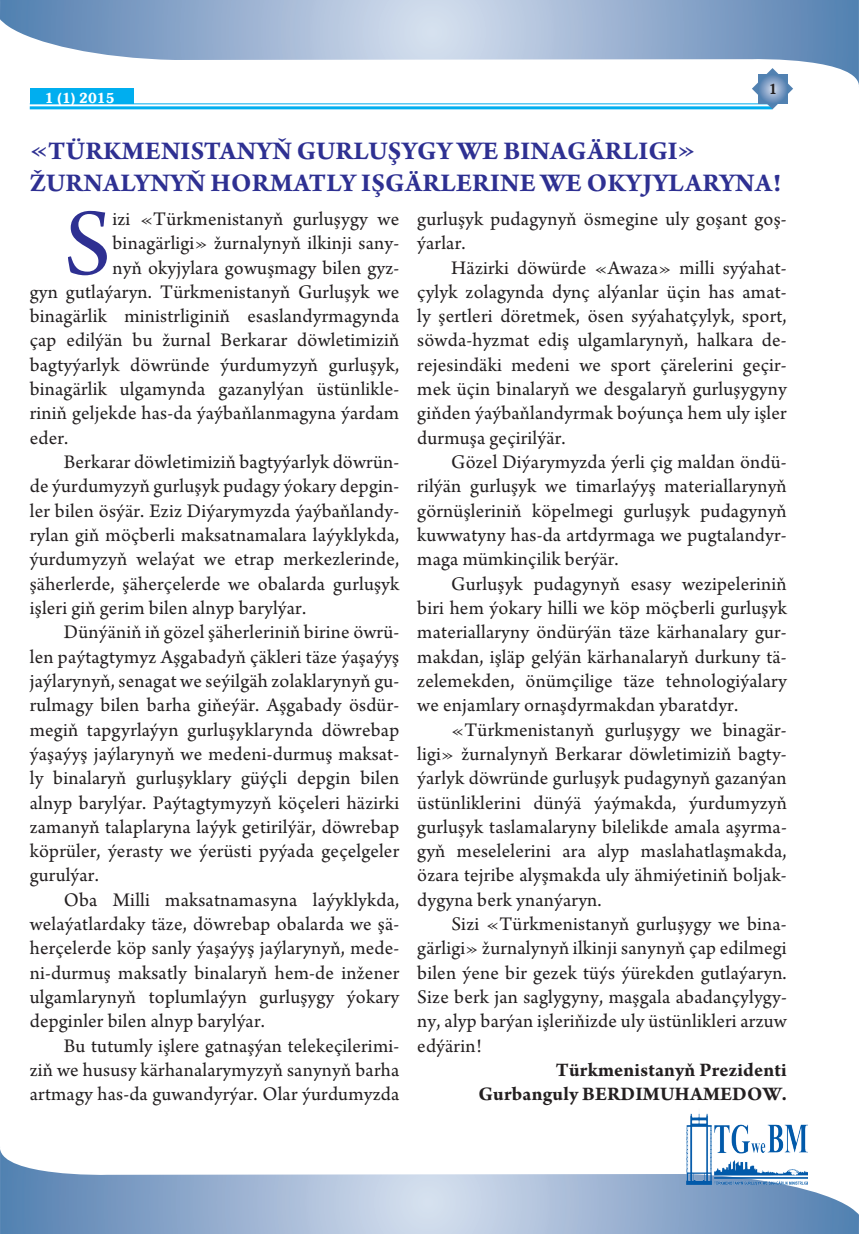
<style>
.page{position:relative;width:859px;height:1234px;background:#fff}
.page>*{position:absolute;margin:0;border:0;box-sizing:border-box;transform-origin:0 0}
.t1{font:98.85px "Arno Pro";color:#2e3092}
.t2{font:700 27px/32.4px "Arno Pro";letter-spacing:.01em;color:#2e3092}
.t3{font:20.25px/24.3px "Arno Pro";letter-spacing:.01em;color:#231f20;text-align:justify}
.t4{font:700 20.25px/24.3px "Arno Pro";letter-spacing:.01em;color:#231f20;text-align:right}
.t5{font:600 15px "ART Souvenir Itc TEE";color:#fff;scale:.95 1}
.t6{font:600 15px "ART Souvenir Itc TEE";color:#231f20;scale:.85 1}
</style>
<div class="page">
<svg style="left:0;top:0;width:859px;height:85px"></svg>
<hr style="left:30px;top:103px;width:742px;height:1px;background:#00aeef">
<hr style="left:30px;top:106px;width:742px;height:3px;background:#00aeef">
<svg style="left:752px;top:68px;width:41px;height:41px"></svg>
<div style="left:30px;top:88px;width:104px;height:16px;background:#00aeef"></div>
<svg style="left:0;top:1145px;width:859px;height:88px"></svg>
<img style="left:687px;top:1113px;width:121px;height:72px">
<p class="t5" style="left:45px;top:89px;width:75px">1 (1) 2015</p>
<p class="t6" style="left:769px;top:80px;width:11px">1</p>
<h2 class="t2" style="left:30px;top:136px;width:753px">«TÜRKMENISTANYŇ GURLUŞYGY WE BINAGÄRLIGI»<br>ŽURNALYNYŇ HORMATLY IŞGÄRLERINE WE OKYJYLARYNA!</h2>
<h1 class="t1" style="left:64px;top:187px;width:49px">S</h1>
<p class="t3" style="left:113px;top:208px;width:288px">izi «Türkmenistanyň gurluşygy we</p>
<p class="t3" style="left:113px;top:232px;width:288px">binagärligi» žurnalynyň ilkinji sany-</p>
<p class="t3" style="left:113px;top:256px;width:288px">nyň okyjylara gowuşmagy bilen gyz-</p>
<p class="t3" style="left:30px;top:280px;width:371px">gyn gutlaýaryn. Türkmenistanyň Gurluşyk we</p>
<p class="t3" style="left:30px;top:305px;width:371px">binagärlik ministrliginiň esaslandyrmagynda</p>
<p class="t3" style="left:30px;top:329px;width:371px">çap edilýän bu žurnal Berkarar döwletimiziň</p>
<p class="t3" style="left:30px;top:353px;width:371px">bagtyýarlyk döwründe ýurdumyzyň gurluşyk,</p>
<p class="t3" style="left:30px;top:378px;width:371px">binagärlik ulgamynda gazanylýan üstünlikle-</p>
<p class="t3" style="left:30px;top:402px;width:371px">riniň geljekde has-da ýaýbaňlanmagyna ýardam</p>
<p class="t3" style="left:30px;top:426px;width:40px">eder.</p>
<p class="t3" style="left:64px;top:451px;width:337px">Berkarar döwletimiziň bagtyýarlyk döwrün-</p>
<p class="t3" style="left:30px;top:475px;width:371px">de ýurdumyzyň gurluşyk pudagy ýokary depgin-</p>
<p class="t3" style="left:30px;top:499px;width:371px">ler bilen ösýär. Eziz Diýarymyzda ýaýbaňlandy-</p>
<p class="t3" style="left:30px;top:523px;width:371px">rylan giň möçberli maksatnamalara laýyklykda,</p>
<p class="t3" style="left:30px;top:548px;width:371px">ýurdumyzyň welaýat we etrap merkezlerinde,</p>
<p class="t3" style="left:30px;top:572px;width:371px">şäherlerde, şäherçelerde we obalarda gurluşyk</p>
<p class="t3" style="left:30px;top:596px;width:278px">işleri giň gerim bilen alnyp barylýar.</p>
<p class="t3" style="left:64px;top:621px;width:337px">Dünýäniň iň gözel şäherleriniň birine öwrü-</p>
<p class="t3" style="left:30px;top:645px;width:371px">len paýtagtymyz Aşgabadyň çäkleri täze ýaşaýyş</p>
<p class="t3" style="left:30px;top:669px;width:371px">jaýlarynyň, senagat we seýilgäh zolaklarynyň gu-</p>
<p class="t3" style="left:30px;top:694px;width:371px">rulmagy bilen barha giňeýär. Aşgabady ösdür-</p>
<p class="t3" style="left:30px;top:718px;width:371px">megiň tapgyrlaýyn gurluşyklarynda döwrebap</p>
<p class="t3" style="left:30px;top:742px;width:371px">ýaşaýyş jaýlarynyň we medeni-durmuş maksat-</p>
<p class="t3" style="left:30px;top:766px;width:371px">ly binalaryň gurluşyklary güýçli depgin bilen</p>
<p class="t3" style="left:30px;top:791px;width:371px">alnyp barylýar. Paýtagtymyzyň köçeleri häzirki</p>
<p class="t3" style="left:30px;top:815px;width:371px">zamanyň talaplaryna laýyk getirilýär, döwrebap</p>
<p class="t3" style="left:30px;top:839px;width:371px">köprüler, ýerasty we ýerüsti pyýada geçelgeler</p>
<p class="t3" style="left:30px;top:864px;width:71px">gurulýar.</p>
<p class="t3" style="left:64px;top:888px;width:337px">Oba Milli maksatnamasyna laýyklykda,</p>
<p class="t3" style="left:30px;top:912px;width:371px">welaýatlardaky täze, döwrebap obalarda we şä-</p>
<p class="t3" style="left:30px;top:937px;width:371px">herçelerde köp sanly ýaşaýyş jaýlarynyň, mede-</p>
<p class="t3" style="left:30px;top:961px;width:371px">ni-durmuş maksatly binalaryň hem-de inžener</p>
<p class="t3" style="left:30px;top:985px;width:371px">ulgamlarynyň toplumlaýyn gurluşygy ýokary</p>
<p class="t3" style="left:30px;top:1009px;width:237px">depginler bilen alnyp barylýar.</p>
<p class="t3" style="left:64px;top:1034px;width:337px">Bu tutumly işlere gatnaşýan telekeçilerimi-</p>
<p class="t3" style="left:30px;top:1058px;width:371px">ziň we hususy kärhanalarymyzyň sanynyň barha</p>
<p class="t3" style="left:30px;top:1082px;width:371px">artmagy has-da guwandyrýar. Olar ýurdumyzda</p>
<p class="t3" style="left:417px;top:208px;width:371px">gurluşyk pudagynyň ösmegine uly goşant goş&shy;ýarlar.</p>
<p class="t3" style="left:417px;top:256px;width:371px;text-indent:34px">Häzirki döwürde «Awaza» milli syýahat&shy;çylyk zolagynda dynç alýanlar üçin has amat&shy;ly şertleri döretmek, ösen syýahatçylyk, sport, söwda-hyzmat ediş ulgamlarynyň, halkara de&shy;rejesindäki medeni we sport çärelerini geçir&shy;mek üçin binalaryň we desgalaryň gurluşygyny giňden ýaýbaňlandyrmak boýunça hem uly işler durmuşa geçirilýär.</p>
<p class="t3" style="left:417px;top:451px;width:371px;text-indent:34px">Gözel Diýarymyzda ýerli çig maldan öndü&shy;rilýän gurluşyk we timarlaýyş materiallarynyň görnüşleriniň köpelmegi gurluşyk pudagynyň kuwwatyny has-da artdyrmaga we pugtalandyr&shy;maga mümkinçilik berýär.</p>
<p class="t3" style="left:417px;top:572px;width:371px;text-indent:34px">Gurluşyk pudagynyň esasy wezipeleriniň biri hem ýokary hilli we köp möçberli gurluşyk materiallaryny öndürýän täze kärhanalary gur&shy;makdan, işläp gelýän kärhanalaryň durkuny tä&shy;zelemekden, önümçilige täze tehnologiýalary we enjamlary ornaşdyrmakdan ybaratdyr.</p>
<p class="t3" style="left:417px;top:718px;width:371px;text-indent:34px">«Türkmenistanyň gurluşygy we binagär&shy;ligi» žurnalynyň Berkarar döwletimiziň bagty&shy;ýarlyk döwründe gurluşyk pudagynyň gazanýan üstünliklerini dünýä ýaýmakda, ýurdumyzyň gurluşyk taslamalaryny bilelikde amala aşyrma&shy;gyň meselelerini ara alyp maslahatlaşmakda, özara tejribe alyşmakda uly ähmiýetiniň boljak&shy;dygyna berk ynanýaryn.</p>
<p class="t3" style="left:417px;top:912px;width:371px;text-indent:34px">Sizi «Türkmenistanyň gurluşygy we bina&shy;gärligi» žurnalynyň ilkinji sanynyň çap edilmegi bilen ýene bir gezek tüýs ýürekden gutlaýaryn.<br>Size berk jan saglygyny, maşgala abadançylygy&shy;ny, alyp barýan işleriňizde uly üstünlikleri arzuw edýärin!</p>
<p class="t4" style="left:479px;top:1058px;width:310px">Türkmenistanyň Prezidenti<br>Gurbanguly BERDIMUHAMEDOW.</p>
</div>
